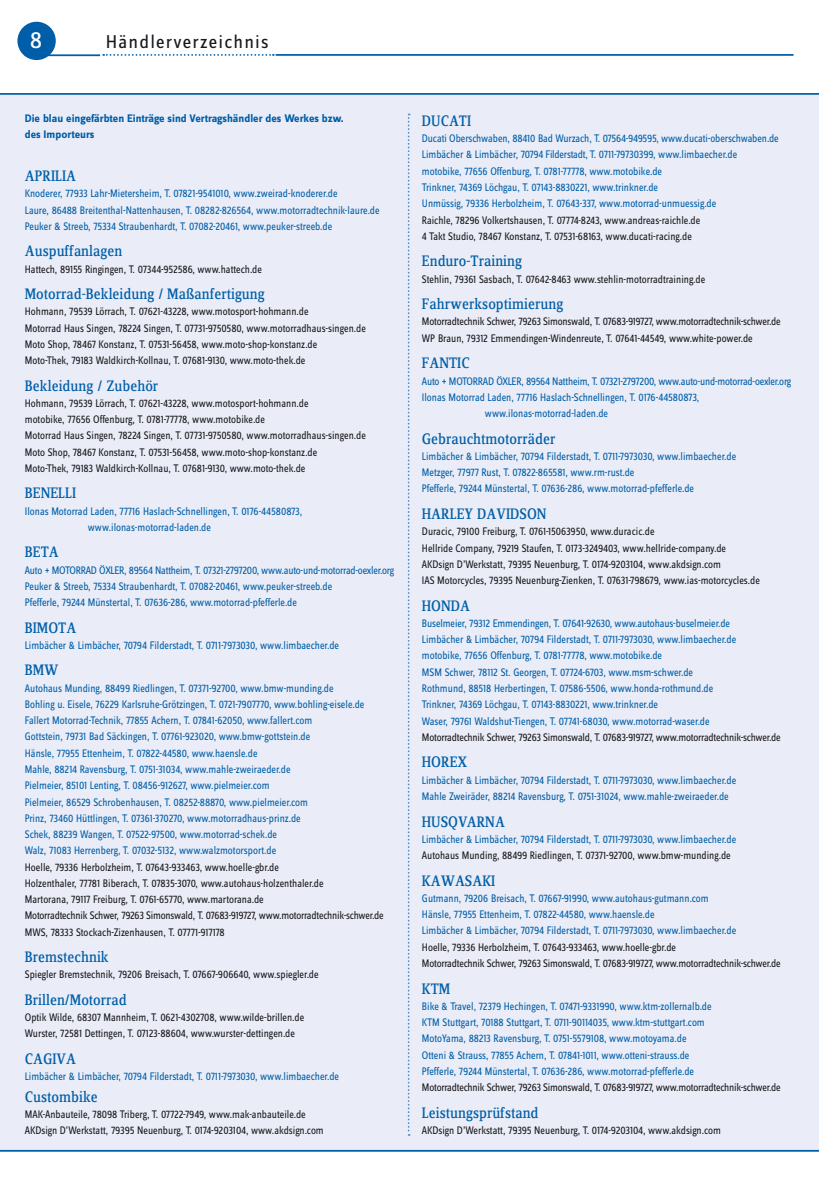
<style>
.page{position:relative;width:819px;height:1191px;background:#fff}
.page>*{position:absolute;margin:0;border:0;box-sizing:border-box;transform-origin:0 0}
.t1{font:24.5px "Zine Sans Dis";color:#fff}
.t2{font:19.25px "Zine Sans Dis";letter-spacing:.06em;color:#1a171c}
.t3{font:15.75px "Zine Serif Dis Regular Roman Tf";color:#005ea8}
.t4{font:11.38px/16.3px "Zine Sans Dis";color:#005ea8;scale:.9 1}
.t5{font:11.38px/16.3px "Zine Sans Dis";color:#1a171c;scale:.9 1}
.t6{font:11.38px/16.3px "Zine Sans Dis";letter-spacing:-.02em;color:#1a171c;scale:.9 1}
.t7{font:11.38px "Zine Sans Dis";letter-spacing:-.02em;color:#005ea8;scale:.9 1}
.t8{font:700 11.38px/16.3px "Zine Sans Dis";color:#005ea8}
</style>
<div class="page">
<div style="left:17px;top:22px;width:39px;height:38px;background:#005ea8;border-radius:50%"></div>
<hr style="left:25px;top:54px;width:75px;height:2px;background:#005ea8">
<svg style="left:103px;top:54px;width:171px;height:2px"></svg>
<hr style="left:276px;top:54px;width:517px;height:2px;background:#005ea8">
<div style="left:0;top:95px;width:819px;height:1056px;background:#eaedf7"></div>
<svg style="left:408px;top:114px;width:1px;height:1021px"></svg>
<hr style="left:0;top:93px;width:819px;height:2px;background:#005ea8">
<hr style="left:0;top:1149px;width:819px;height:2px;background:#005ea8">
<h1 class="t1" style="left:30px;top:29px;width:14px">8</h1>
<h2 class="t2" style="left:106px;top:33px;width:164px">Händlerverzeichnis</h2>
<p class="t8" style="left:25px;top:111px;width:320px">Die blau eingefärbten Einträge sind Vertragshändler des Werkes bzw. des Importeurs</p>
<h3 class="t3" style="left:25px;top:168px;width:53px">APRILIA</h3>
<p class="t4" style="left:25px;top:186px;width:396px">Knoderer, 77933 Lahr-Mietersheim, T. 07821-9541010, www.zweirad-knoderer.de<br>Laure, 86488 Breitenthal-Nattenhausen, T. 08282-826564, www.motorradtechnik-laure.de<br>Peuker &amp; Streeb, 75334 Straubenhardt, T. 07082-20461, www.peuker-streeb.de</p>
<h3 class="t3" style="left:25px;top:244px;width:99px">Auspuffanlagen</h3>
<p class="t5" style="left:25px;top:261px;width:265px">Hattech, 89155 Ringingen, T. 07344-952586, www.hattech.de</p>
<h3 class="t3" style="left:25px;top:286px;width:241px">Motorrad-Bekleidung / Maßanfertigung</h3>
<p class="t5" style="left:25px;top:304px;width:380px">Hohmann, 79539 Lörrach, T. 07621-43228, www.motosport-hohmann.de<br>Motorrad Haus Singen, 78224 Singen, T. 07731-9750580, www.motorradhaus-singen.de Moto Shop, 78467 Konstanz, T. 07531-56458, www.moto-shop-konstanz.de<br>Moto-Thek, 79183 Waldkirch-Kollnau, T. 07681-9130, www.moto-thek.de</p>
<h3 class="t3" style="left:25px;top:378px;width:135px">Bekleidung / Zubehör</h3>
<p class="t5" style="left:25px;top:395px;width:380px">Hohmann, 79539 Lörrach, T. 07621-43228, www.motosport-hohmann.de<br>motobike, 77656 Offenburg, T. 0781-77778, www.motobike.de<br>Motorrad Haus Singen, 78224 Singen, T. 07731-9750580, www.motorradhaus-singen.de Moto Shop, 78467 Konstanz, T. 07531-56458, www.moto-shop-konstanz.de<br>Moto-Thek, 79183 Waldkirch-Kollnau, T. 07681-9130, www.moto-thek.de</p>
<h3 class="t3" style="left:25px;top:486px;width:53px">BENELLI</h3>
<p class="t4" style="left:88px;top:503px;width:239px;text-indent:-63px">Ilonas Motorrad Laden, 77716 Haslach-Schnellingen, T. 0176-44580873, www.ilonas-motorrad-laden.de</p>
<h3 class="t3" style="left:25px;top:545px;width:35px">BETA</h3>
<p class="t4" style="left:25px;top:562px;width:412px">Auto + MOTORRAD ÖXLER, 89564 Nattheim, T. 07321-2797200, www.auto-und-motorrad-oexler.org<br>Peuker &amp; Streeb, 75334 Straubenhardt, T. 07082-20461, www.peuker-streeb.de<br>Pfefferle, 79244 Münstertal, T. 07636-286, www.motorrad-pfefferle.de</p>
<h3 class="t3" style="left:25px;top:620px;width:53px">BIMOTA</h3>
<p class="t4" style="left:25px;top:637px;width:351px">Limbächer &amp; Limbächer, 70794 Filderstadt, T. 0711-7973030, www.limbaecher.de</p>
<h3 class="t3" style="left:25px;top:662px;width:35px">BMW</h3>
<p class="t4" style="left:25px;top:680px;width:379px">Autohaus Munding, 88499 Riedlingen, T. 07371-92700, www.bmw-munding.de Bohling u. Eisele, 76229 Karlsruhe-Grötzingen, T. 0721-7907770, www.bohling-eisele.de Fallert Motorrad-Technik, 77855 Achern, T. 07841-62050, www.fallert.com<br>Gottstein, 79731 Bad Säckingen, T. 07761-923020, www.bmw-gottstein.de<br>Hänsle, 77955 Ettenheim, T. 07822-44580, www.haensle.de<br>Mahle, 88214 Ravensburg, T. 0751-31034, www.mahle-zweiraeder.de<br>Pielmeier, 85101 Lenting, T. 08456-912627, www.pielmeier.com<br>Pielmeier, 86529 Schrobenhausen, T. 08252-88870, www.pielmeier.com<br>Prinz, 73460 Hüttlingen, T. 07361-370270, www.motorradhaus-prinz.de<br>Schek, 88239 Wangen, T. 07522-97500, www.motorrad-schek.de<br>Walz, 71083 Herrenberg, T. 07032-5132, www.walzmotorsport.de</p>
<p class="t5" style="left:25px;top:859px;width:400px">Hoelle, 79336 Herbolzheim, T. 07643-933463, www.hoelle-gbr.de<br>Holzenthaler, 77781 Biberach, T. 07835-3070, www.autohaus-holzenthaler.de<br>Martorana, 79117 Freiburg, T. 0761-65770, www.martorana.de<br>Motorradtechnik Schwer, 79263 Simonswald, T. 07683-919727, www.motorradtechnik-schwer.de MWS, 78333 Stockach-Zizenhausen, T. 07771-917178</p>
<h3 class="t3" style="left:25px;top:949px;width:85px">Bremstechnik</h3>
<p class="t5" style="left:25px;top:967px;width:328px">Spiegler Bremstechnik, 79206 Breisach, T. 07667-906640, www.spiegler.de</p>
<h3 class="t3" style="left:25px;top:992px;width:103px">Brillen/Motorrad</h3>
<p class="t5" style="left:25px;top:1009px;width:312px">Optik Wilde, 68307 Mannheim, T. 0621-4302708, www.wilde-brillen.de<br>Wurster, 72581 Dettingen, T. 07123-88604, www.wurster-dettingen.de</p>
<h3 class="t3" style="left:25px;top:1051px;width:53px">CAGIVA</h3>
<p class="t4" style="left:25px;top:1068px;width:351px">Limbächer &amp; Limbächer, 70794 Filderstadt, T. 0711-7973030, www.limbaecher.de</p>
<h3 class="t3" style="left:25px;top:1088px;width:75px">Custombike</h3>
<p class="t5" style="left:25px;top:1106px;width:334px">MAK-Anbauteile, 78098 Triberg, T. 07722-7949, www.mak-anbauteile.de<br>AKDsign D’Werkstatt, 79395 Neuenburg, T. 0174-9203104, www.akdsign.com</p>
<h3 class="t3" style="left:422px;top:113px;width:51px">DUCATI</h3>
<p class="t4" style="left:422px;top:131px;width:398px">Ducati Oberschwaben, 88410 Bad Wurzach, T. 07564-949595, www.ducati-oberschwaben.de Limbächer &amp; Limbächer, 70794 Filderstadt, T. 0711-79730399, www.limbaecher.de motobike, 77656 Offenburg, T. 0781-77778, www.motobike.de<br>Trinkner, 74369 Löchgau, T. 07143-8830221, www.trinkner.de<br>Unmüssig, 79336 Herbolzheim, T. 07643-337, www.motorrad-unmuessig.de</p>
<p class="t5" style="left:422px;top:212px;width:311px">Raichle, 78296 Volkertshausen, T. 07774-8243, www.andreas-raichle.de<br>4 Takt Studio, 78467 Konstanz, T. 07531-68163, www.ducati-racing.de</p>
<h3 class="t3" style="left:422px;top:254px;width:102px">Enduro-Training</h3>
<p class="t5" style="left:422px;top:271px;width:316px">Stehlin, 79361 Sasbach, T. 07642-8463 www.stehlin-motorradtraining.de</p>
<h3 class="t3" style="left:422px;top:296px;width:143px">Fahrwerksoptimierung</h3>
<p class="t6" style="left:422px;top:314px;width:400px">Motorradtechnik Schwer, 79263 Simonswald, T. 07683-919727, www.motorradtechnik-schwer.de<br>WP Braun, 79312 Emmendingen-Windenreute, T. 07641-44549, www.white-power.de</p>
<h3 class="t3" style="left:422px;top:355px;width:49px">FANTIC</h3>
<p class="t7" style="left:422px;top:375px;width:412px">Auto + MOTORRAD ÖXLER, 89564 Nattheim, T. 07321-2797200, www.auto-und-motorrad-oexler.org</p>
<p class="t4" style="left:422px;top:389px;width:309px">Ilonas Motorrad Laden, 77716 Haslach-Schnellingen, T. 0176-44580873,</p>
<p class="t4" style="left:485px;top:406px;width:138px">www.ilonas-motorrad-laden.de</p>
<h3 class="t3" style="left:422px;top:431px;width:135px">Gebrauchtmotorräder</h3>
<p class="t4" style="left:422px;top:448px;width:351px">Limbächer &amp; Limbächer, 70794 Filderstadt, T. 0711-7973030, www.limbaecher.de<br>Metzger, 77977 Rust, T. 07822-865581, www.rm-rust.de<br>Pfefferle, 79244 Münstertal, T. 07636-286, www.motorrad-pfefferle.de</p>
<h3 class="t3" style="left:422px;top:506px;width:126px">HARLEY DAVIDSON</h3>
<p class="t5" style="left:422px;top:524px;width:377px">Duracic, 79100 Freiburg, T. 0761-15063950, www.duracic.de<br>Hellride Company, 79219 Staufen, T. 0173-3249403, www.hellride-company.de AKDsign D’Werkstatt, 79395 Neuenburg, T. 0174-9203104, www.akdsign.com<br>IAS Motorcycles, 79395 Neuenburg-Zienken, T. 07631-798679, www.ias-motorcycles.de</p>
<h3 class="t3" style="left:422px;top:598px;width:50px">HONDA</h3>
<p class="t4" style="left:422px;top:615px;width:351px">Buselmeier, 79312 Emmendingen, T. 07641-92630, www.autohaus-buselmeier.de Limbächer &amp; Limbächer, 70794 Filderstadt, T. 0711-7973030, www.limbaecher.de motobike, 77656 Offenburg, T. 0781-77778, www.motobike.de<br>MSM Schwer, 78112 St. Georgen, T. 07724-6703, www.msm-schwer.de Rothmund, 88518 Herbertingen, T. 07586-5506, www.honda-rothmund.de Trinkner, 74369 Löchgau, T. 07143-8830221, www.trinkner.de<br>Waser, 79761 Waldshut-Tiengen, T. 07741-68030, www.motorrad-waser.de</p>
<p class="t6" style="left:422px;top:729px;width:400px">Motorradtechnik Schwer, 79263 Simonswald, T. 07683-919727, www.motorradtechnik-schwer.de</p>
<h3 class="t3" style="left:422px;top:754px;width:47px">HOREX</h3>
<p class="t4" style="left:422px;top:772px;width:351px">Limbächer &amp; Limbächer, 70794 Filderstadt, T. 0711-7973030, www.limbaecher.de<br>Mahle Zweiräder, 88214 Ravensburg, T. 0751-31024, www.mahle-zweiraeder.de</p>
<h3 class="t3" style="left:422px;top:814px;width:84px">HUSQVARNA</h3>
<p class="t4" style="left:422px;top:831px;width:351px">Limbächer &amp; Limbächer, 70794 Filderstadt, T. 0711-7973030, www.limbaecher.de</p>
<p class="t5" style="left:422px;top:847px;width:344px">Autohaus Munding, 88499 Riedlingen, T. 07371-92700, www.bmw-munding.de</p>
<h3 class="t3" style="left:422px;top:873px;width:75px">KAWASAKI</h3>
<p class="t4" style="left:422px;top:890px;width:351px">Gutmann, 79206 Breisach, T. 07667-91990, www.autohaus-gutmann.com<br>Hänsle, 77955 Ettenheim, T. 07822-44580, www.haensle.de<br>Limbächer &amp; Limbächer, 70794 Filderstadt, T. 0711-7973030, www.limbaecher.de</p>
<p class="t6" style="left:422px;top:939px;width:400px">Hoelle, 79336 Herbolzheim, T. 07643-933463, www.hoelle-gbr.de<br>Motorradtechnik Schwer, 79263 Simonswald, T. 07683-919727, www.motorradtechnik-schwer.de</p>
<h3 class="t3" style="left:422px;top:980px;width:30px">KTM</h3>
<p class="t4" style="left:422px;top:998px;width:323px">Bike &amp; Travel, 72379 Hechingen, T. 07471-9331990, www.ktm-zollernalb.de KTM Stuttgart, 70188 Stuttgart, T. 0711-90114035, www.ktm-stuttgart.com MotoYama, 88213 Ravensburg, T. 0751-5579108, www.motoyama.de Otteni &amp; Strauss, 77855 Achern, T. 07841-1011, www.otteni-strauss.de Pfefferle, 79244 Münstertal, T. 07636-286, www.motorrad-pfefferle.de</p>
<p class="t6" style="left:422px;top:1079px;width:400px">Motorradtechnik Schwer, 79263 Simonswald, T. 07683-919727, www.motorradtechnik-schwer.de</p>
<h3 class="t3" style="left:422px;top:1105px;width:118px">Leistungsprüfstand</h3>
<p class="t5" style="left:422px;top:1122px;width:334px">AKDsign D’Werkstatt, 79395 Neuenburg, T. 0174-9203104, www.akdsign.com</p>
</div>
